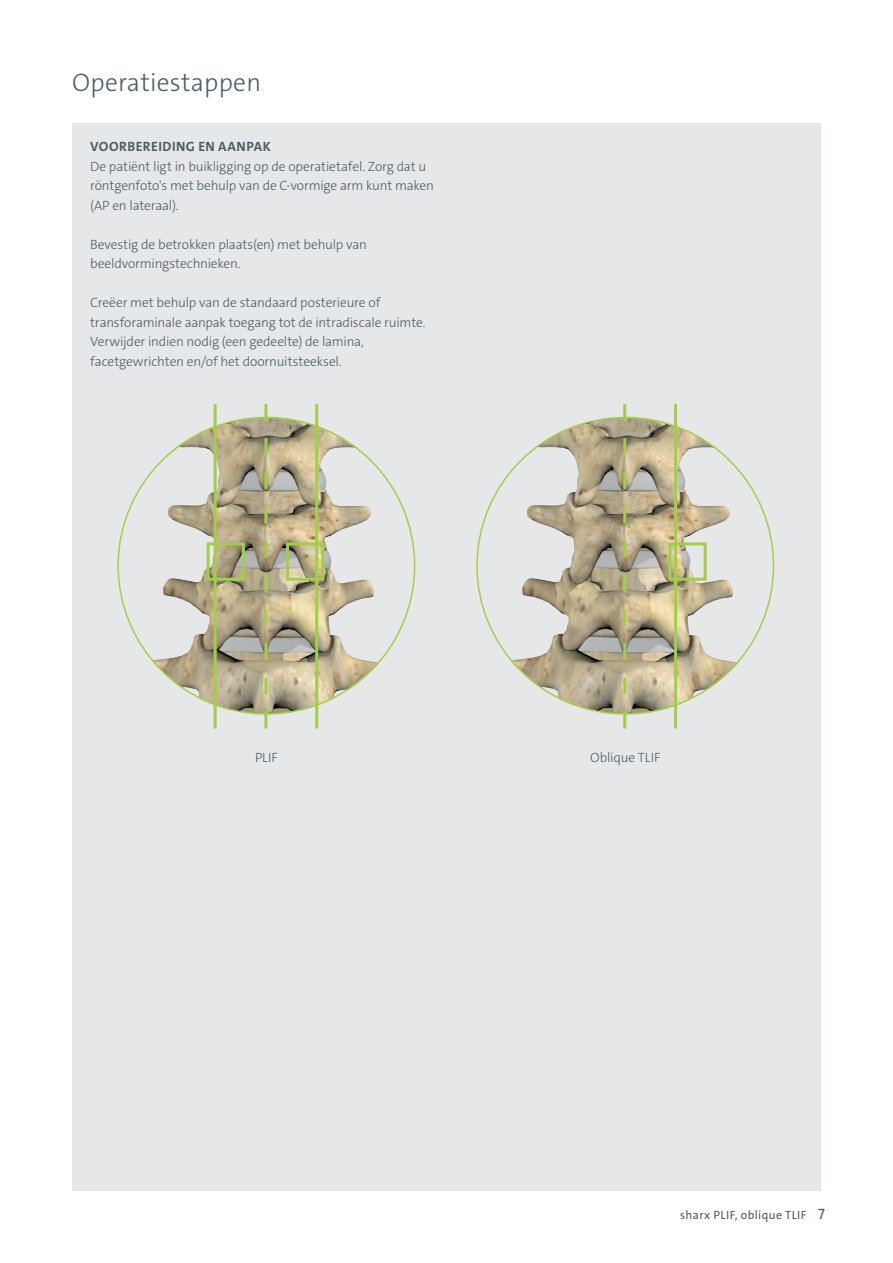
<style>
.page{position:relative;width:893px;height:1263px;background:#fff}
.page>*{position:absolute;margin:0;border:0;box-sizing:border-box;transform-origin:0 0}
.t1{font:300 25.5px "The Sans C4 s";letter-spacing:.01em;color:#4c5c65}
.t2{font:300 13.5px/19.5px "The Sans C4 s";letter-spacing:-.015em;color:#4c5c65}
.t3{font:700 13.5px "The Sans C4 s";letter-spacing:.035em;color:#4c5c65}
.t4{font:12px "The Sans C4 s";letter-spacing:.03em;color:#4c5c65}
.s1{font-size:15px}
</style>
<div class="page">
<div style="left:72px;top:123px;width:749px;height:1068px;background:#e6e7e9"></div>
<img style="left:132px;top:418px;width:274px;height:296px">
<img style="left:491px;top:418px;width:274px;height:296px">
<div style="left:668px;top:542px;width:39px;height:39px;border:3px solid #a4ce48"></div>
<svg style="left:623px;top:404px;width:3px;height:325px"></svg>
<hr style="left:674px;top:404px;width:3px;height:325px;background:#a4ce48">
<svg style="left:264px;top:404px;width:3px;height:325px"></svg>
<hr style="left:315px;top:404px;width:3px;height:325px;background:#a4ce48">
<hr style="left:214px;top:404px;width:3px;height:325px;background:#a4ce48">
<div style="left:286px;top:542px;width:38px;height:39px;border:3px solid #a4ce48"></div>
<div style="left:207px;top:542px;width:38px;height:39px;border:3px solid #a4ce48"></div>
<h1 class="t1" style="left:72px;top:66px;width:190px">Operatiestappen</h1>
<p class="t3" style="left:90px;top:138px;width:182px">VOORBEREIDING EN AANPAK</p>
<p class="t2" style="left:90px;top:156px;width:345px">De patiënt ligt in buikligging op de operatietafel. Zorg dat u röntgenfoto's met behulp van de C-vormige arm kunt maken (AP en lateraal).</p>
<p class="t2" style="left:90px;top:234px;width:278px">Bevestig de betrokken plaats(en) met behulp van beeldvormingstechnieken.</p>
<p class="t2" style="left:90px;top:293px;width:335px">Creëer met behulp van de standaard posterieure of transforaminale aanpak toegang tot de intradiscale ruimte.<br>Verwijder indien nodig (een gedeelte) de lamina, facetgewrichten en/of het doornuitsteeksel.</p>
<p class="t2" style="left:255px;top:748px;width:24px">PLIF</p>
<p class="t2" style="left:590px;top:748px;width:72px">Oblique TLIF</p>
<p class="t4" style="left:680px;top:1207px;width:146px">sharx PLIF, oblique TLIF <span class="s1">7</span></p>
</div>
